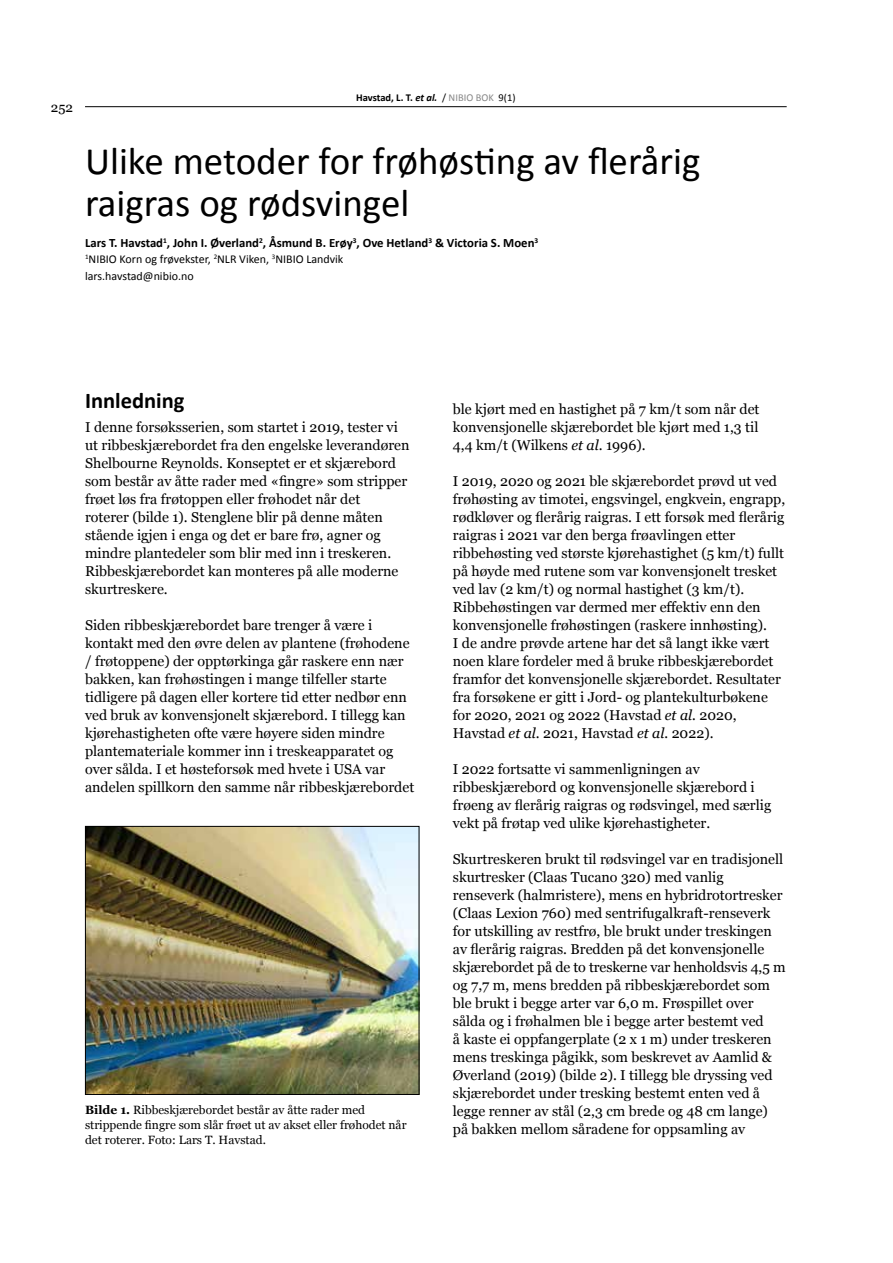
<style>
.page{position:relative;width:893px;height:1263px;background:#fff}
.page>*{position:absolute;margin:0;border:0;box-sizing:border-box;transform-origin:0 0}
.t1{font:39px/42px "Calibri";color:#000}
.t2{font:700 22.5px "Calibri";color:#000}
.t3{font:14.25px/18px "Georgia";color:#000}
.t4{font:13.5px "Georgia";color:#000}
.t5{font:700 12.75px "Calibri";color:#000}
.t6{font:12px/15px "Georgia";color:#000}
.t7{font:12px/16.5px "Calibri";color:#000}
.t8{font:700 10.5px "Calibri";letter-spacing:-.005em;color:#000}
.s1{font-style:italic}
.s2{font-weight:400}
.s3{font-weight:400;color:#878787}
.s4{font-weight:700}
</style>
<div class="page">
<hr style="left:85px;top:106px;width:702px;height:1px;background:#000">
<img style="left:87px;top:828px;width:330px;height:265px">
<div style="left:85px;top:826px;width:334px;height:269px;border:1px solid #000"></div>
<p class="t4" style="left:51px;top:97px;width:24px">252</p>
<p class="t8" style="left:356px;top:91px;width:161px">Havstad, L. T. <span class="s1">et al.</span> <span class="s2">/</span> <span class="s3">NIBIO BOK</span> <span class="s2">9(1)</span></p>
<h1 class="t1" style="left:85px;top:138px;width:617px">Ulike metoder for frøhøsting av flerårig raigras og rødsvingel</h1>
<p class="t5" style="left:85px;top:235px;width:455px">Lars T. Havstad<sup>1</sup>, John I. Øverland<sup>2</sup>, Åsmund B. Erøy<sup>3</sup>, Ove Hetland<sup>3</sup> &amp; Victoria S. Moen<sup>3</sup></p>
<p class="t7" style="left:85px;top:250px;width:260px"><sup>1</sup>NIBIO Korn og frøvekster, <sup>2</sup>NLR Viken, <sup>3</sup>NIBIO Landvik lars.havstad@nibio.no</p>
<h2 class="t2" style="left:85px;top:387px;width:101px">Innledning</h2>
<p class="t3" style="left:85px;top:417px;width:326px">I denne forsøksserien, som startet i 2019, tester vi ut ribbeskjærebordet fra den engelske leverandøren Shelbourne Reynolds. Konseptet er et skjærebord som består av åtte rader med «fingre» som stripper frøet løs fra frøtoppen eller frøhodet når det<br>roterer (bilde 1). Stenglene blir på denne måten stående igjen i enga og det er bare frø, agner og mindre plantedeler som blir med inn i treskeren.<br>Ribbeskjærebordet kan monteres på alle moderne skurtreskere.</p>
<p class="t3" style="left:85px;top:615px;width:331px">Siden ribbeskjærebordet bare trenger å være i kontakt med den øvre delen av plantene (frøhodene / frøtoppene) der opptørkinga går raskere enn nær bakken, kan frøhøstingen i mange tilfeller starte tidligere på dagen eller kortere tid etter nedbør enn ved bruk av konvensjonelt skjærebord. I tillegg kan kjørehastigheten ofte være høyere siden mindre plantemateriale kommer inn i treskeapparatet og over sålda. I et høsteforsøk med hvete i USA var andelen spillkorn den samme når ribbeskjærebordet</p>
<p class="t6" style="left:85px;top:1102px;width:323px"><span class="s4">Bilde 1.</span> Ribbeskjærebordet består av åtte rader med strippende fingre som slår frøet ut av akset eller frøhodet når det roterer. Foto: Lars T. Havstad.</p>
<p class="t3" style="left:453px;top:399px;width:308px;text-align:justify">ble kjørt med en hastighet på 7 km/t som når det konvensjonelle skjærebordet ble kjørt med 1,3 til 4,4 km/t (Wilkens <span class="s1">et al</span>. 1996).</p>
<p class="t3" style="left:453px;top:471px;width:334px">I 2019, 2020 og 2021 ble skjærebordet prøvd ut ved frøhøsting av timotei, engsvingel, engkvein, engrapp, rødkløver og flerårig raigras. I ett forsøk med flerårig raigras i 2021 var den berga frøavlingen etter ribbehøsting ved største kjørehastighet (5 km/t) fullt på høyde med rutene som var konvensjonelt tresket ved lav (2 km/t) og normal hastighet (3 km/t).<br>Ribbehøstingen var dermed mer effektiv enn den konvensjonelle frøhøstingen (raskere innhøsting).<br>I de andre prøvde artene har det så langt ikke vært noen klare fordeler med å bruke ribbeskjærebordet framfor det konvensjonelle skjærebordet. Resultater fra forsøkene er gitt i Jord- og plantekulturbøkene for 2020, 2021 og 2022 (Havstad <span class="s1">et al.</span> 2020, Havstad <span class="s1">et al</span>. 2021, Havstad <span class="s1">et al.</span> 2022).</p>
<p class="t3" style="left:453px;top:759px;width:320px">I 2022 fortsatte vi sammenligningen av ribbeskjærebord og konvensjonelle skjærebord i frøeng av flerårig raigras og rødsvingel, med særlig vekt på frøtap ved ulike kjørehastigheter.</p>
<p class="t3" style="left:453px;top:849px;width:334px">Skurtreskeren brukt til rødsvingel var en tradisjonell skurtresker (Claas Tucano 320) med vanlig renseverk (halmristere), mens en hybridrotortresker (Claas Lexion 760) med sentrifugalkraft-renseverk for utskilling av restfrø, ble brukt under treskingen av flerårig raigras. Bredden på det konvensjonelle skjærebordet på de to treskerne var henholdsvis 4,5 m og 7,7 m, mens bredden på ribbeskjærebordet som ble brukt i begge arter var 6,0 m. Frøspillet over sålda og i frøhalmen ble i begge arter bestemt ved<br>å kaste ei oppfangerplate (2 x 1 m) under treskeren mens treskinga pågikk, som beskrevet av Aamlid &amp; Øverland (2019) (bilde 2). I tillegg ble dryssing ved skjærebordet under tresking bestemt enten ved å legge renner av stål (2,3 cm brede og 48 cm lange) på bakken mellom såradene for oppsamling av</p>
</div>
